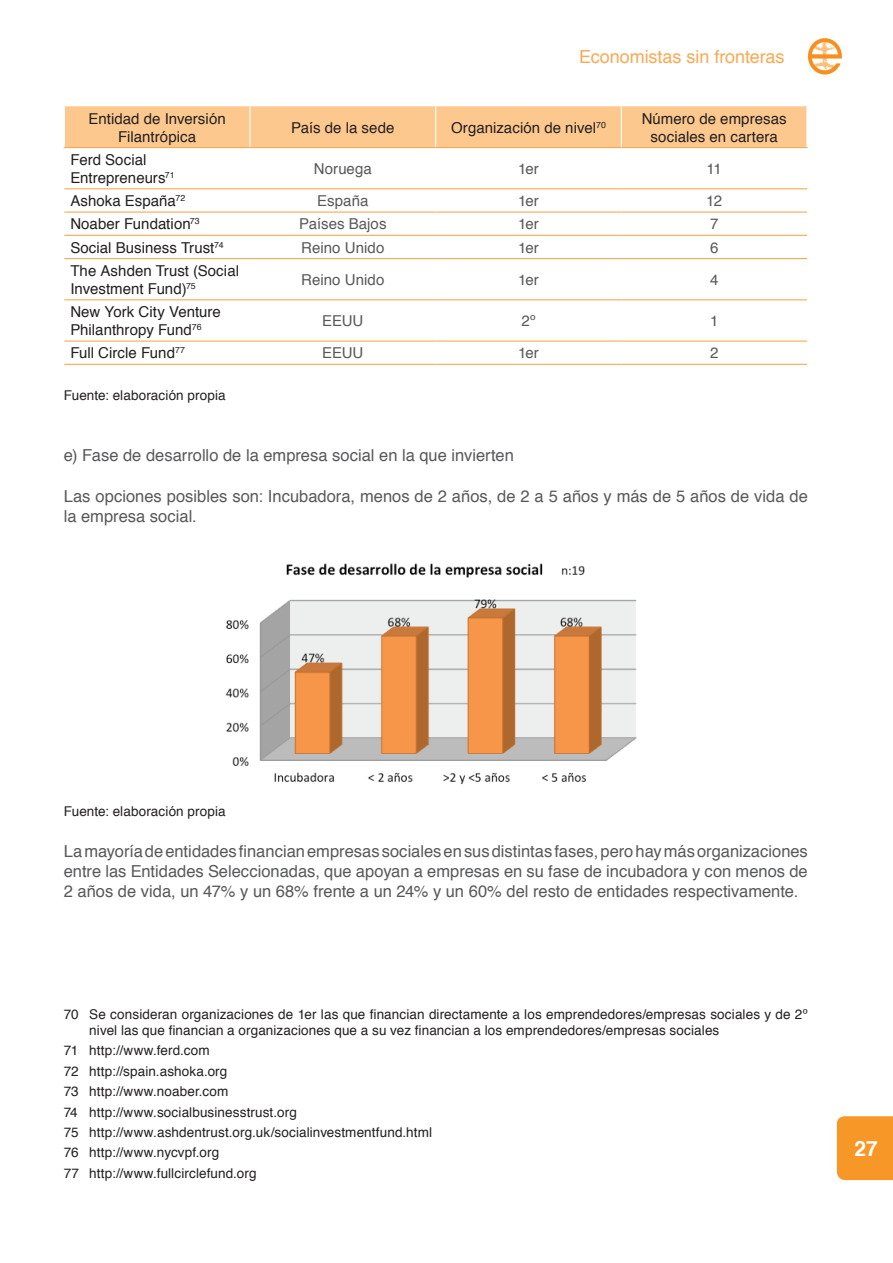
<style>
.page{position:relative;width:893px;height:1263px;background:#fff}
.page>*{position:absolute;margin:0;border:0;box-sizing:border-box;transform-origin:0 0}
.t1{font:700 21px "Helvetica";color:#fff}
.t2{font:18px "Helvetica";letter-spacing:-.005em;color:#f9a953}
.t3{font:16.5px/19.8px "Helvetica";color:#57585a}
.t4{font:15px/18px "Helvetica";letter-spacing:.005em;color:#231f20}
.t5{font:15px "Helvetica";color:#57585a}
.t6{font:13.5px/20.4px "Helvetica";letter-spacing:.01em;color:#231f20}
</style>
<div class="page">
<div style="left:837px;top:1116px;width:56px;height:64px;background:#f79727"></div>
<svg style="left:808px;top:38px;width:34px;height:37px"></svg>
<div style="left:65px;top:106px;width:741px;height:41px;background:#fcc88e"></div>
<hr style="left:249px;top:106px;width:2px;height:41px;background:#fff">
<hr style="left:435px;top:106px;width:1px;height:41px;background:#fff">
<hr style="left:621px;top:106px;width:1px;height:41px;background:#fff">
<hr style="left:64px;top:147px;width:186px;height:1px;background:#f9a953">
<hr style="left:250px;top:147px;width:186px;height:1px;background:#f9a953">
<hr style="left:436px;top:147px;width:185px;height:1px;background:#f9a953">
<hr style="left:621px;top:147px;width:186px;height:1px;background:#f9a953">
<hr style="left:64px;top:188px;width:186px;height:1px;background:#f9a953">
<hr style="left:250px;top:188px;width:186px;height:1px;background:#f9a953">
<hr style="left:436px;top:188px;width:185px;height:1px;background:#f9a953">
<hr style="left:621px;top:188px;width:186px;height:1px;background:#f9a953">
<hr style="left:64px;top:211px;width:186px;height:2px;background:#f9a953">
<hr style="left:250px;top:211px;width:186px;height:2px;background:#f9a953">
<hr style="left:436px;top:211px;width:185px;height:2px;background:#f9a953">
<hr style="left:621px;top:211px;width:186px;height:2px;background:#f9a953">
<hr style="left:64px;top:235px;width:186px;height:1px;background:#f9a953">
<hr style="left:250px;top:235px;width:186px;height:1px;background:#f9a953">
<hr style="left:436px;top:235px;width:185px;height:1px;background:#f9a953">
<hr style="left:621px;top:235px;width:186px;height:1px;background:#f9a953">
<hr style="left:64px;top:258px;width:186px;height:1px;background:#f9a953">
<hr style="left:250px;top:258px;width:186px;height:1px;background:#f9a953">
<hr style="left:436px;top:258px;width:185px;height:1px;background:#f9a953">
<hr style="left:621px;top:258px;width:186px;height:1px;background:#f9a953">
<hr style="left:64px;top:299px;width:186px;height:1px;background:#f9a953">
<hr style="left:250px;top:299px;width:186px;height:1px;background:#f9a953">
<hr style="left:436px;top:299px;width:185px;height:1px;background:#f9a953">
<hr style="left:621px;top:299px;width:186px;height:1px;background:#f9a953">
<hr style="left:64px;top:340px;width:186px;height:2px;background:#f9a953">
<hr style="left:250px;top:340px;width:186px;height:2px;background:#f9a953">
<hr style="left:436px;top:340px;width:185px;height:2px;background:#f9a953">
<hr style="left:621px;top:340px;width:186px;height:2px;background:#f9a953">
<hr style="left:64px;top:364px;width:186px;height:1px;background:#f9a953">
<hr style="left:250px;top:364px;width:186px;height:1px;background:#f9a953">
<hr style="left:436px;top:364px;width:185px;height:1px;background:#f9a953">
<hr style="left:621px;top:364px;width:186px;height:1px;background:#f9a953">
<img style="left:225px;top:563px;width:412px;height:221px">
<h2 class="t2" style="left:579px;top:43px;width:207px">Economistas sin fronteras</h2>
<p class="t4" style="left:89px;top:110px;width:139px;text-align:center">Entidad de Inversión<br>Filantrópica</p>
<p class="t4" style="left:291px;top:119px;width:105px">País de la sede</p>
<p class="t4" style="left:451px;top:119px;width:156px">Organización de nivel<sup>70</sup></p>
<p class="t4" style="left:642px;top:110px;width:146px;text-align:center">Número de empresas sociales en cartera</p>
<p class="t4" style="left:70px;top:151px;width:106px">Ferd Social<br>Entrepreneurs<sup>71</sup></p>
<p class="t5" style="left:314px;top:157px;width:59px">Noruega</p>
<p class="t5" style="left:518px;top:157px;width:22px">1er</p>
<p class="t5" style="left:706px;top:157px;width:17px">11</p>
<p class="t4" style="left:70px;top:192px;width:116px">Ashoka España<sup>72</sup></p>
<p class="t5" style="left:317px;top:189px;width:53px">España</p>
<p class="t5" style="left:518px;top:189px;width:22px">1er</p>
<p class="t5" style="left:706px;top:189px;width:17px">12</p>
<p class="t4" style="left:70px;top:215px;width:131px">Noaber Fundation<sup>73</sup></p>
<p class="t5" style="left:299px;top:212px;width:89px">Países Bajos</p>
<p class="t5" style="left:518px;top:212px;width:22px">1er</p>
<p class="t5" style="left:710px;top:212px;width:10px">7</p>
<p class="t4" style="left:70px;top:239px;width:155px">Social Business Trust<sup>74</sup></p>
<p class="t5" style="left:301px;top:236px;width:85px">Reino Unido</p>
<p class="t5" style="left:518px;top:236px;width:22px">1er</p>
<p class="t5" style="left:710px;top:236px;width:10px">6</p>
<p class="t4" style="left:70px;top:262px;width:170px">The Ashden Trust (Social<br>Investment Fund)<sup>75</sup></p>
<p class="t5" style="left:301px;top:268px;width:85px">Reino Unido</p>
<p class="t5" style="left:518px;top:268px;width:22px">1er</p>
<p class="t5" style="left:710px;top:268px;width:10px">4</p>
<p class="t4" style="left:70px;top:303px;width:152px">New York City Venture<br>Philanthropy Fund<sup>76</sup></p>
<p class="t5" style="left:322px;top:309px;width:43px">EEUU</p>
<p class="t5" style="left:521px;top:309px;width:16px">2º</p>
<p class="t5" style="left:710px;top:309px;width:10px">1</p>
<p class="t4" style="left:70px;top:344px;width:116px">Full Circle Fund<sup>77</sup></p>
<p class="t5" style="left:322px;top:341px;width:43px">EEUU</p>
<p class="t5" style="left:518px;top:341px;width:22px">1er</p>
<p class="t5" style="left:710px;top:341px;width:10px">2</p>
<p class="t6" style="left:64px;top:385px;width:163px">Fuente: elaboración propia</p>
<p class="t3" style="left:64px;top:446px;width:452px">e) Fase de desarrollo de la empresa social en la que invierten</p>
<p class="t3" style="left:64px;top:487px;width:746px">Las opciones posibles son: Incubadora, menos de 2 años, de 2 a 5 años y más de 5 años de vida de la empresa social.</p>
<p class="t6" style="left:64px;top:802px;width:163px">Fuente: elaboración propia</p>
<p class="t3" style="left:64px;top:842px;width:746px;text-align:justify">La mayoría de entidades financian empresas sociales en sus distintas fases, pero hay más organizaciones entre las Entidades Seleccionadas, que apoyan a empresas en su fase de incubadora y con menos de 2 años de vida, un 47% y un 68% frente a un 24% y un 60% del resto de entidades respectivamente.</p>
<p class="t6" style="left:89px;top:1006px;width:720px;line-height:16.2px;text-indent:-26px">70 Se consideran organizaciones de 1er las que financian directamente a los emprendedores/empresas sociales y de 2º nivel las que financian a organizaciones que a su vez financian a los emprendedores/empresas sociales</p>
<p class="t6" style="left:64px;top:1041px;width:370px">71 http://www.ferd.com<br>72 http://spain.ashoka.org<br>73 http://www.noaber.com<br>74 http://www.socialbusinesstrust.org<br>75 http://www.ashdentrust.org.uk/socialinvestmentfund.html 76 http://www.nycvpf.org<br>77 http://www.fullcirclefund.org</p>
<h1 class="t1" style="left:854px;top:1132px;width:25px">27</h1>
</div>
